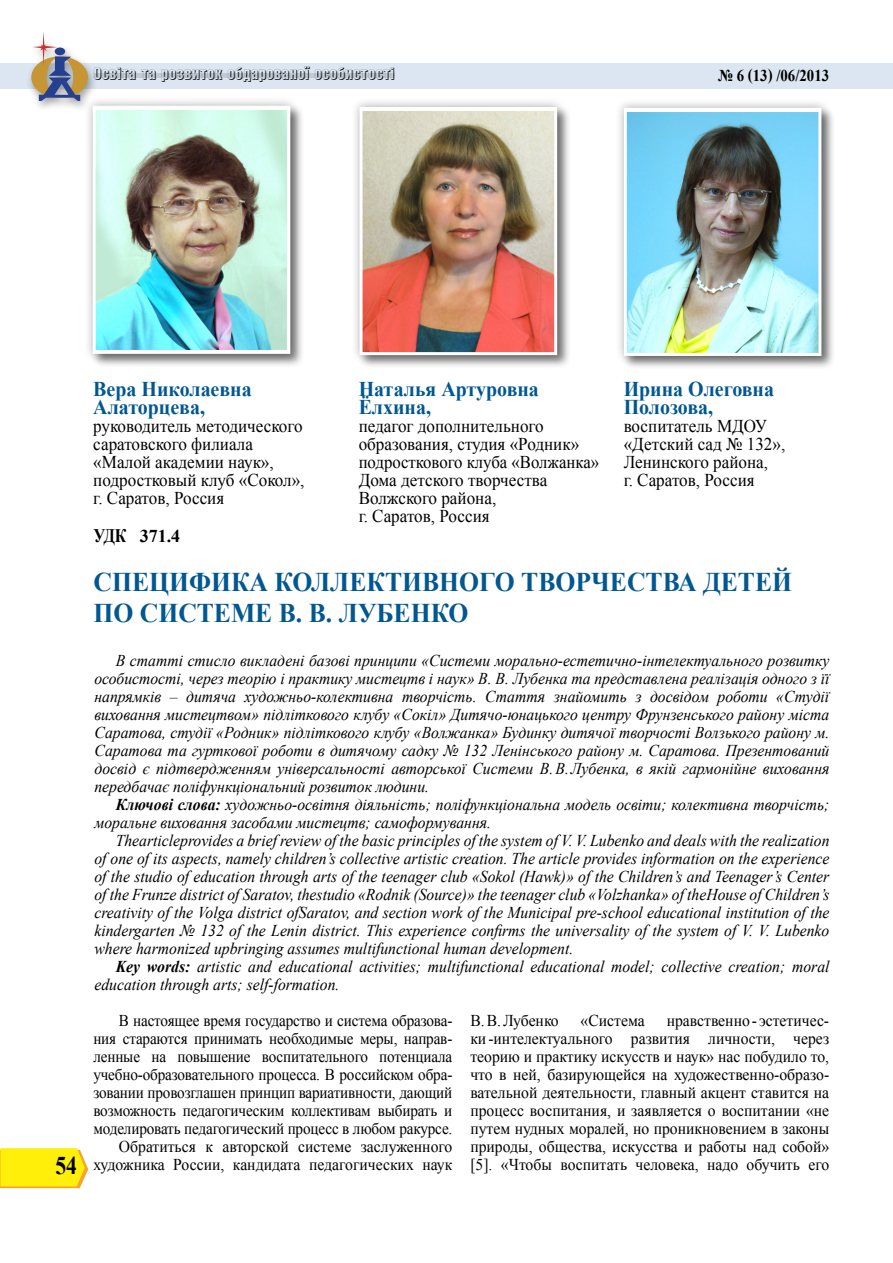
<style>
.page{position:relative;width:893px;height:1263px;background:#fff}
.page>*{position:absolute;margin:0;border:0;box-sizing:border-box;transform-origin:0 0}
.t1{font:700 27px/31.5px "Times New Roman";color:#005791;scale:.95 1}
.t2{font:700 25.5px "Times New Roman";color:#000;scale:.85 1}
.t3{font:700 21px/18px "Times New Roman";color:#005791;scale:.95 1}
.t4{font:18px/18px "Times New Roman";color:#000;scale:.95 1}
.t5{font:700 18px "Times New Roman";color:#000}
.t6{font:italic 16.5px/18px "Times New Roman";color:#000;text-align:justify;scale:.95 1}
.t7{font:16.5px/18px "Times New Roman";letter-spacing:-.01em;color:#000;text-align:right;scale:.92 1}
.t8{font:16.5px/18px "Times New Roman";letter-spacing:-.01em;color:#000;text-align:justify;scale:.95 1}
.t9{font:16.5px "Helios Compr Shadow";color:#000}
.t10{font:700 16.5px "Times New Roman";color:#000;scale:.9 1}
.s1{font-size:19.05px}
.s2{font-weight:700}
</style>
<div class="page">
<div style="left:1px;top:63px;width:892px;height:26px;background:#dce6f2"></div>
<svg style="left:0;top:1148px;width:88px;height:40px;background:#feea18"></svg>
<hr style="left:94px;top:73px;width:300px;height:4px;background:#c2cad5">
<div style="left:26px;top:30px;width:72px;height:82px;background:#000;opacity:.37"></div>
<svg style="left:31px;top:31px;width:57px;height:70px"></svg>
<div style="left:91px;top:103px;width:213px;height:265px;background:#f1f1f1"></div>
<div style="left:83px;top:96px;width:217px;height:267px;background:#000;opacity:.3"></div>
<img style="left:97px;top:110px;width:189px;height:239px">
<div style="left:93px;top:106px;width:197px;height:248px;border:3px solid #fff"></div>
<div style="left:622px;top:106px;width:214px;height:264px;background:#000;opacity:.5"></div>
<div style="left:614px;top:98px;width:217px;height:267px;background:#000;opacity:.3"></div>
<img style="left:628px;top:112px;width:189px;height:240px">
<div style="left:624px;top:108px;width:197px;height:248px;border:3px solid #fff"></div>
<div style="left:357px;top:105px;width:214px;height:264px;background:#f2f2f2"></div>
<div style="left:350px;top:97px;width:217px;height:267px;background:#000;opacity:.3"></div>
<img style="left:364px;top:111px;width:189px;height:240px">
<div style="left:360px;top:107px;width:197px;height:248px;border:3px solid #fff"></div>
<p class="t9" style="left:94px;top:65px;width:303px">Освіта та розвиток обдарованої особистості</p>
<p class="t10" style="left:718px;top:64px;width:125px">№ 6 (13) /06/2013</p>
<h2 class="t2" style="left:55px;top:1148px;width:27px">54</h2>
<p class="t3" style="left:93px;top:379px;width:168px">Вера Николаевна<br>Алаторцева,</p>
<p class="t4" style="left:93px;top:417px;width:224px">руководитель методического саратовского филиала «Малой академии наук», подростковый клуб «Сокол», г. Саратов, Россия</p>
<p class="t5" style="left:94px;top:524px;width:88px"><span class="s1">УДК</span> 371.4</p>
<p class="t3" style="left:359px;top:379px;width:191px">Наталья Артуровна<br>Ёлхина,</p>
<p class="t4" style="left:359px;top:417px;width:255px">педагог дополнительного образования, студия «Родник» подросткового клуба «Волжанка»<br>Дома детского творчества<br>Волжского района,<br>г. Саратов, Россия</p>
<p class="t3" style="left:624px;top:379px;width:160px">Ирина Олеговна<br>Полозова,</p>
<p class="t4" style="left:624px;top:417px;width:172px">воспитатель МДОУ «Детский сад № 132»,<br>Ленинского района,<br>г. Саратов, Россия</p>
<h1 class="t1" style="left:94px;top:565px;width:737px">СПЕЦИФИКА КОЛЛЕКТИВНОГО ТВОРЧЕСТВА ДЕТЕЙ<br>ПО СИСТЕМЕ В. В. ЛУБЕНКО</h1>
<p class="t6" style="left:94px;top:651px;width:775px;text-indent:21px">В статті стисло викладені базові принципи «Системи морально-естетично-інтелектуального розвитку особистості, через теорію і практику мистецтв і наук» В. В. Лубенка та представлена реалізація одного з її напрямків – дитяча художньо-колективна творчість. Стаття знайомить з досвідом роботи «Студії виховання мистецтвом» підліткового клубу «Сокіл» Дитячо-юнацького центру Фрунзенського району міста Саратова, студії «Родник» підліткового клубу «Волжанка» Будинку дитячої творчості Волзького району м.<br>Саратова та гурткової роботи в дитячому садку № 132 Ленінського району м. Саратова. Презентований досвід є підтвердженням універсальності авторської Системи В.В.Лубенка, в якій гармонійне виховання передбачає поліфункціональний розвиток людини.</p>
<p class="t6" style="left:94px;top:795px;width:775px;text-indent:21px"><span class="s2">Ключові слова:</span> художньо-освітня діяльність; поліфункціональна модель освіти; колективна творчість; моральне виховання засобами мистецтв; самоформування.</p>
<p class="t6" style="left:94px;top:831px;width:775px;text-indent:21px">Thearticleprovides a brief review of the basic principles of the system of V. V. Lubenko and deals with the realization of one of its aspects, namely children’s collective artistic creation. The article provides information on the experience of the studio of education through arts of the teenager club «Sokol (Hawk)» of the Children’s and Teenager’s Center of the Frunze district of Saratov, thestudio «Rodnik (Source)» the teenager club «Volzhanka» of theHouse of Children’s creativity of the Volga district ofSaratov, and section work of the Municipal pre-school educational institution of the kindergarten № 132 of the Lenin district. This experience confirms the universality of the system of V. V. Lubenko where harmonized upbringing assumes multifunctional human development.</p>
<p class="t6" style="left:94px;top:957px;width:775px;text-indent:21px"><span class="s2">Key words:</span> artistic and educational activities; multifunctional educational model; collective creation; moral education through arts; self-formation.</p>
<p class="t7" style="left:93px;top:1011px;width:392px">В настоящее время государство и система образова&shy;ния стараются принимать необходимые меры, направ&shy;ленные на повышение воспитательного потенциала учебно-образовательного процесса. В российском обра&shy;зовании провозглашен принцип вариативности, дающий возможность педагогическим коллективам выбирать и моделировать педагогический процесс в любом ракурсе.<br>Обратиться к авторской системе заслуженного художника России, кандидата педагогических наук</p>
<p class="t8" style="left:470px;top:1011px;width:94px">В.В.Лубенко</p>
<p class="t8" style="left:581px;top:1011px;width:69px">«Система</p>
<p class="t8" style="left:470px;top:1011px;width:379px;text-indent:196px">нравственно - эстетичес&shy;ки-интелектуального развития личности, через теорию и практику искусств и наук» нас побудило то, что в ней, базирующейся на художественно-образо&shy;вательной деятельности, главный акцент ставится на процесс воспитания, и заявляется о воспитании «не путем нудных моралей, но проникновением в законы природы, общества, искусства и работы над собой» [5]. «Чтобы воспитать человека, надо обучить его</p>
</div>
